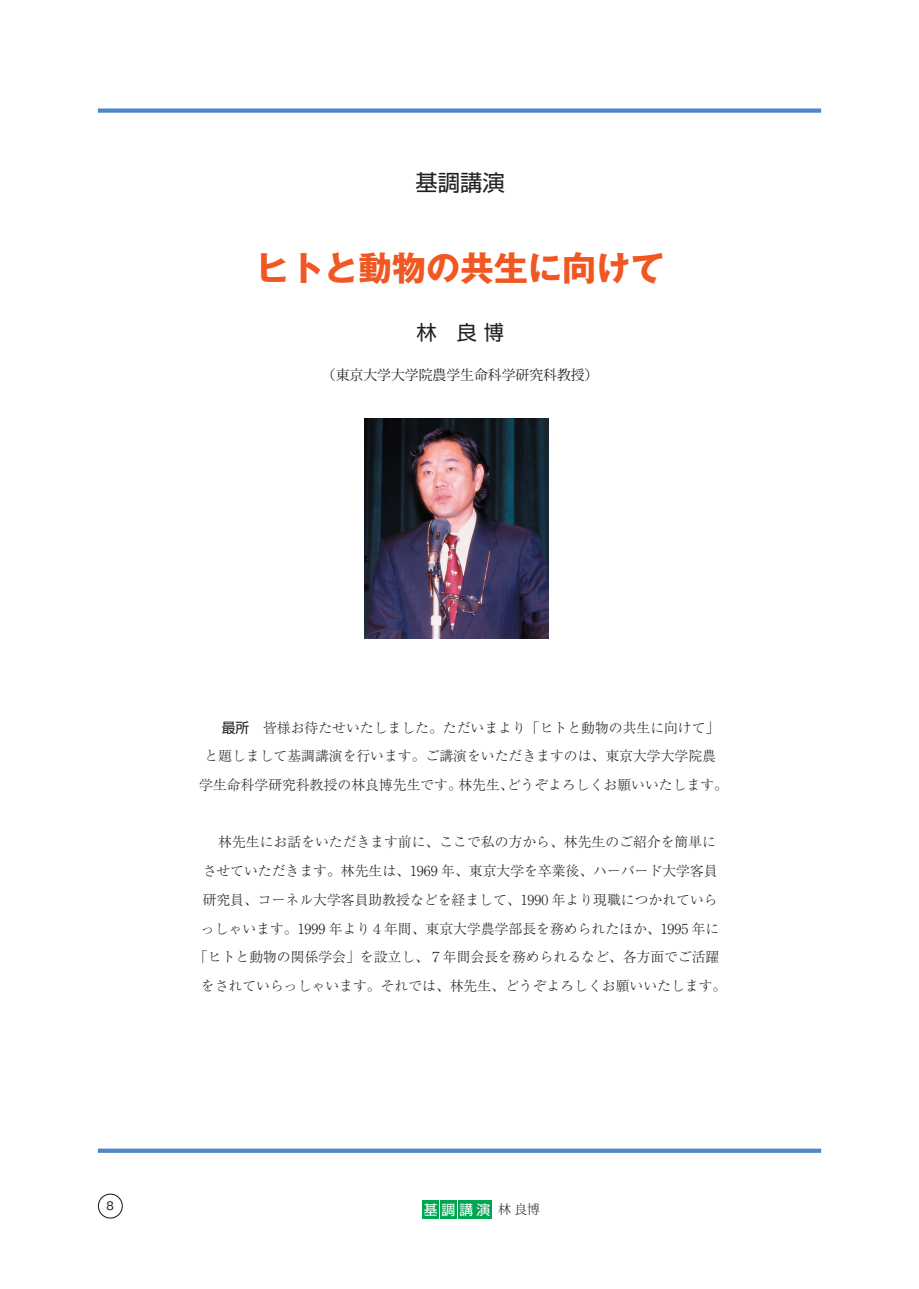
<style>
.page{position:relative;width:919px;height:1289px;background:#fff}
.page>*{position:absolute;margin:0;border:0;box-sizing:border-box;transform-origin:0 0}
.昗弨{font:700 34.05px "Gothic MB101 Pro";color:#f15722}
.昗弨-2{font:22.35px "Shin Go Pro";color:#231f20}
.昗弨-3{font:20.25px "Shin Go Pro";color:#231f20}
.昗弨-4{font:300 13.8px/28.7px "Ryumin Pro";color:#231f20;text-align:center}
.昗弨-5{font:13.8px "Koz Min Std";color:#231f20}
.t1{font:13.8px "Shin Go Pro";color:#fff}
.t2{font:300 12.75px "Koz Min Pro";color:#231f20}
.t3{font:500 11.7px "Gothic BBB Pro";color:#231f20}
.s1{font-family:"Shin Go Pro";font-weight:400}
</style>
<div class="page">
<svg style="left:97px;top:108px;width:725px;height:5px;background:#6798ce"></svg>
<svg style="left:97px;top:1148px;width:725px;height:5px;background:#6798ce"></svg>
<div style="left:98px;top:1193px;width:25px;height:25px;border:1px solid #231f20;border-radius:50%"></div>
<div style="left:423px;top:1199px;width:16px;height:19px;background:#00a54f"></div>
<div style="left:440px;top:1199px;width:16px;height:19px;background:#00a54f"></div>
<div style="left:458px;top:1199px;width:16px;height:19px;background:#00a54f"></div>
<div style="left:475px;top:1199px;width:16px;height:19px;background:#00a54f"></div>
<img style="left:364px;top:418px;width:185px;height:220px">
<p class="昗弨-2" style="left:415px;top:164px;width:91px">基調講演</p>
<p class="昗弨" style="left:256px;top:240px;width:410px">ヒトと動物の共生に向けて</p>
<p class="昗弨-3" style="left:416px;top:315px;width:89px">林　良 博</p>
<p class="昗弨-5" style="left:322px;top:366px;width:278px">（東京大学大学院農学生命科学研究科教授）</p>
<p class="昗弨-4" style="left:199px;top:712px;width:530px"><span class="s1">　最所　</span>皆様お待たせいたしました。ただいまより「ヒトと動物の共生に向けて」と題しまして基調講演を行います。ご講演をいただきますのは、東京大学大学院農学生命科学研究科教授の林良博先生です。林先生、どうぞよろしくお願いいたします。</p>
<p class="昗弨-4" style="left:194px;top:826px;width:534px">　林先生にお話をいただきます前に、ここで私の方から、林先生のご紹介を簡単に<br>させていただきます。林先生は、1969 年、東京大学を卒業後、ハーバード大学客員<br>研究員、コーネル大学客員助教授などを経まして、1990 年より現職につかれていら<br>っしゃいます。1999 年より４年間、東京大学農学部長を務められたほか、1995 年に「ヒトと動物の関係学会」を設立し、７年間会長を務められるなど、各方面でご活躍をされていらっしゃいます。それでは、林先生、どうぞよろしくお願いいたします。</p>
<p class="t3" style="left:107px;top:1195px;width:9px">8</p>
<p class="t1" style="left:424px;top:1198px;width:68px">基調講演</p>
<p class="t2" style="left:498px;top:1200px;width:43px">林 良博</p>
</div>
